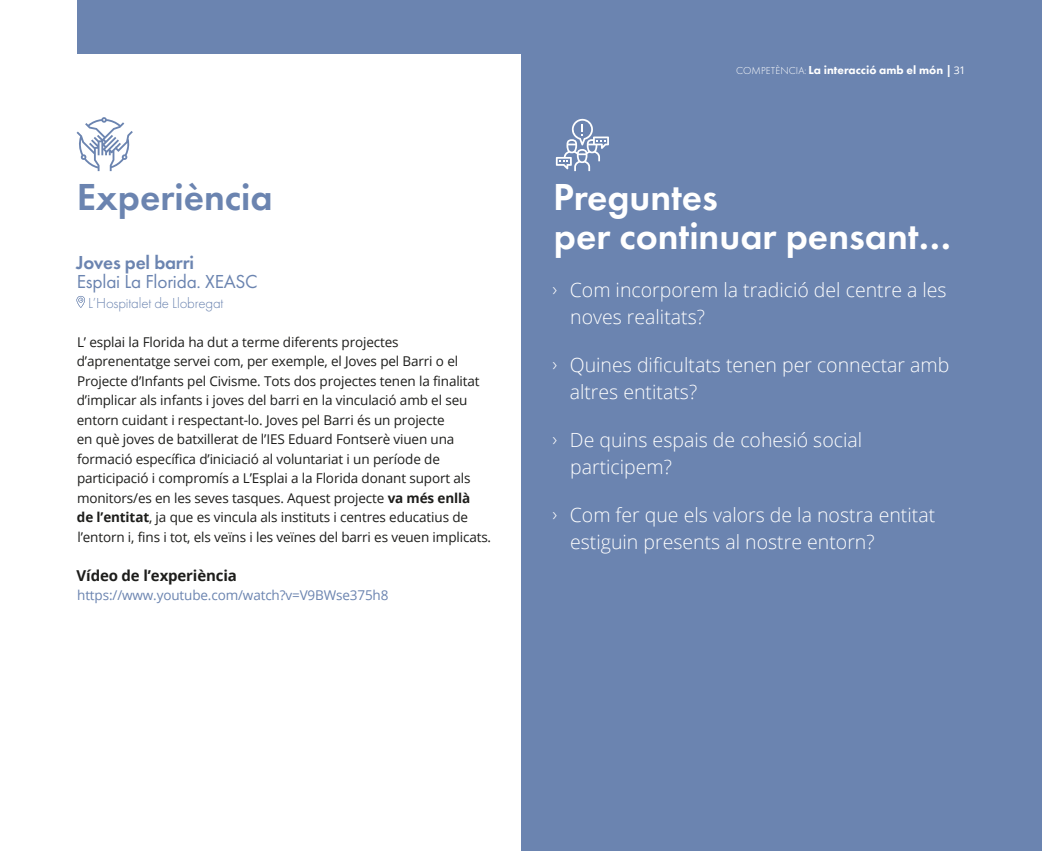
<style>
.page{position:relative;width:1042px;height:851px;background:#fff}
.page>*{position:absolute;margin:0;border:0;box-sizing:border-box;transform-origin:0 0}
.Titols_Apartats{font:600 39px/39px "Futura PT";color:#fff}
.Titols_Apartats-2{font:600 39px "Futura PT";color:#6b84b0}
.t1{font:300 19.5px/27px "Open Sans";color:#fff}
.Proposat_per{font:19.5px "Futura PT";letter-spacing:-.01em;color:#6b84b0}
.Experiència{font:600 19.5px "Futura PT";letter-spacing:-.01em;color:#6b84b0}
.Ubicació{font:300 15px "Futura PT";letter-spacing:-.01em;color:#6b84b0}
.Text_Base{font:700 15px "Open Sans";letter-spacing:-.01em;color:#1d1d1b}
.Text_Base-2{font:13.5px/19.5px "Open Sans";letter-spacing:-.01em;color:#1d1d1b}
.Text_Base-3{font:13.5px "Open Sans";letter-spacing:-.01em;color:#6b84b0}
.Text_Base-4{font:800 12px "Futura PT";color:#fff}
.s1{font-weight:700}
.s2{font-weight:300;font-size:10.5px}
.s3{font-family:"Open Sans";font-weight:400;font-size:10.5px}
</style>
<div class="page">
<div style="left:521px;top:0;width:521px;height:850px;background:#6b84b0"></div>
<svg style="left:77px;top:296px;width:8px;height:11px"></svg>
<svg style="left:556px;top:118px;width:53px;height:53px"></svg>
<svg style="left:77px;top:117px;width:56px;height:54px"></svg>
<div style="left:77px;top:0;width:888px;height:54px;background:#6b84b0"></div>
<p class="Titols_Apartats-2" style="left:77px;top:173px;width:197px">Experiència</p>
<p class="Experiència" style="left:76px;top:250px;width:119px">Joves pel barri</p>
<p class="Proposat_per" style="left:77px;top:270px;width:182px">Esplai La Florida. XEASC</p>
<p class="Ubicació" style="left:88px;top:294px;width:137px">L’Hospitalet de Llobregat</p>
<p class="Text_Base-2" style="left:77px;top:332px;width:416px">L’ esplai la Florida ha dut a terme diferents projectes d’aprenentatge servei com, per exemple, el Joves pel Barri o el Projecte d’Infants pel Civisme. Tots dos projectes tenen la finalitat d’implicar als infants i joves del barri en la vinculació amb el seu entorn cuidant i respectant-lo. Joves pel Barri és un projecte<br>en què joves de batxillerat de l’IES Eduard Fontserè viuen una formació específica d’iniciació al voluntariat i un període de participació i compromís a L’Esplai a la Florida donant suport als monitors/es en les seves tasques. Aquest projecte <span class="s1">va més enllà<br>de l’entitat</span>, ja que es vincula als instituts i centres educatius de l’entorn i, fins i tot, els veïns i les veïnes del barri es veuen implicats.</p>
<p class="Text_Base" style="left:77px;top:564px;width:162px">Vídeo de l’experiència</p>
<p class="Text_Base-3" style="left:77px;top:586px;width:313px">https://www.youtube.com/watch?v=V9BWse375h8</p>
<p class="Text_Base-4" style="left:736px;top:62px;width:231px"><span class="s2">COMPETÈNCIA:</span> La interacció amb el món | <span class="s3">31</span></p>
<p class="Titols_Apartats" style="left:553px;top:177px;width:400px">Preguntes<br>per continuar pensant…</p>
<p class="t1" style="left:570px;top:276px;width:378px">Com incorporem la tradició del centre a les noves realitats?</p>
<p class="t1" style="left:570px;top:351px;width:381px">Quines dificultats tenen per connectar amb altres entitats?</p>
<p class="t1" style="left:570px;top:426px;width:294px">De quins espais de cohesió social participem?</p>
<p class="t1" style="left:570px;top:501px;width:367px">Com fer que els valors de la nostra entitat estiguin presents al nostre entorn?</p>
</div>
